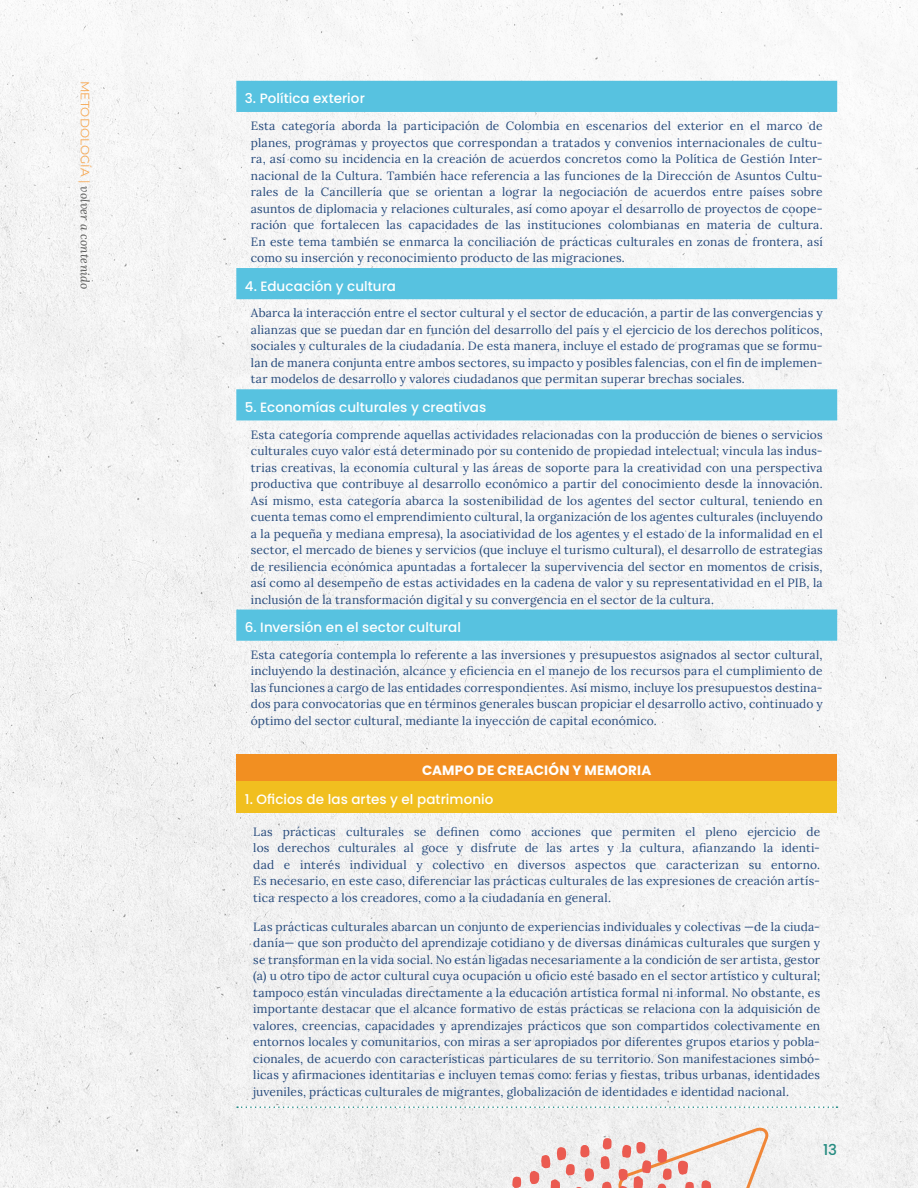
<style>
.page{position:relative;width:918px;height:1188px;background:#fff}
.page>*{position:absolute;margin:0;border:0;box-sizing:border-box;transform-origin:0 0}
.t1{font:500 15px "Poppins";color:#268c81}
.t2{font:500 13.5px "Poppins";letter-spacing:.005em;color:#fff}
.t3{font:700 13.5px "Poppins";letter-spacing:.015em;color:#fff}
.t4{font:12px/16.5px "Lora";letter-spacing:.015em;color:#264a7c;text-align:justify}
.t5{font:italic 12px "Lora";letter-spacing:.02em;color:#575756}
.s1{font-family:"Montserrat";font-style:normal;color:#f6a751}
</style>
<div class="page">
<img style="left:0;top:0;width:918px;height:1188px">
<svg style="left:602px;top:1182px;width:10px;height:6px"></svg>
<svg style="left:600px;top:1156px;width:10px;height:13px"></svg>
<svg style="left:603px;top:1138px;width:9px;height:12px"></svg>
<svg style="left:512px;top:1177px;width:9px;height:11px"></svg>
<svg style="left:529px;top:1144px;width:65px;height:44px"></svg>
<svg style="left:618px;top:1127px;width:155px;height:61px"></svg>
<svg style="left:236px;top:81px;width:601px;height:560px;fill:#f5f5f5"></svg>
<div style="left:236px;top:755px;width:601px;height:26px;background:#f28f21"></div>
<div style="left:236px;top:781px;width:601px;height:31px;background:#f1bf1f"></div>
<svg style="left:237px;top:1106px;width:600px;height:2px"></svg>
<p class="t5" style="left:93px;top:81px;width:210px;rotate:90deg"><span class="s1">METODOLOGÍA |</span> volver a contenido</p>
<p class="t2" style="left:245px;top:91px;width:122px">3. Política exterior</p>
<p class="t4" style="left:251px;top:117px;width:573px">Esta categoría aborda la participación de Colombia en escenarios del exterior en el marco de planes, programas y proyectos que correspondan a tratados y convenios internacionales de cultu&shy;ra, así como su incidencia en la creación de acuerdos concretos como la Política de Gestión Inter&shy;nacional de la Cultura. También hace referencia a las funciones de la Dirección de Asuntos Cultu&shy;rales de la Cancillería que se orientan a lograr la negociación de acuerdos entre países sobre asuntos de diplomacia y relaciones culturales, así como apoyar el desarrollo de proyectos de coope&shy;ración que fortalecen las capacidades de las instituciones colombianas en materia de cultura.<br>En este tema también se enmarca la conciliación de prácticas culturales en zonas de frontera, así como su inserción y reconocimiento producto de las migraciones.</p>
<p class="t2" style="left:245px;top:278px;width:153px">4. Educación y cultura</p>
<p class="t4" style="left:251px;top:304px;width:573px">Abarca la interacción entre el sector cultural y el sector de educación, a partir de las convergencias y alianzas que se puedan dar en función del desarrollo del país y el ejercicio de los derechos políticos, sociales y culturales de la ciudadanía. De esta manera, incluye el estado de programas que se formu&shy;lan de manera conjunta entre ambos sectores, su impacto y posibles falencias, con el fin de implemen&shy;tar modelos de desarrollo y valores ciudadanos que permitan superar brechas sociales.</p>
<p class="t2" style="left:245px;top:399px;width:243px">5. Economías culturales y creativas</p>
<p class="t4" style="left:251px;top:425px;width:573px">Esta categoría comprende aquellas actividades relacionadas con la producción de bienes o servicios culturales cuyo valor está determinado por su contenido de propiedad intelectual; vincula las indus&shy;trias creativas, la economía cultural y las áreas de soporte para la creatividad con una perspectiva productiva que contribuye al desarrollo económico a partir del conocimiento desde la innovación.<br>Así mismo, esta categoría abarca la sostenibilidad de los agentes del sector cultural, teniendo en cuenta temas como el emprendimiento cultural, la organización de los agentes culturales (incluyendo a la pequeña y mediana empresa), la asociatividad de los agentes y el estado de la informalidad en el sector, el mercado de bienes y servicios (que incluye el turismo cultural), el desarrollo de estrategias de resiliencia económica apuntadas a fortalecer la supervivencia del sector en momentos de crisis, así como al desempeño de estas actividades en la cadena de valor y su representatividad en el PIB, la inclusión de la transformación digital y su convergencia en el sector de la cultura.</p>
<p class="t2" style="left:245px;top:620px;width:218px">6. Inversión en el sector cultural</p>
<p class="t4" style="left:251px;top:645px;width:573px">Esta categoría contempla lo referente a las inversiones y presupuestos asignados al sector cultural, incluyendo la destinación, alcance y eficiencia en el manejo de los recursos para el cumplimiento de las funciones a cargo de las entidades correspondientes. Así mismo, incluye los presupuestos destina&shy;dos para convocatorias que en términos generales buscan propiciar el desarrollo activo, continuado y óptimo del sector cultural, mediante la inyección de capital económico.</p>
<p class="t3" style="left:422px;top:762px;width:231px">CAMPO DE CREACIÓN Y MEMORIA</p>
<p class="t2" style="left:245px;top:791px;width:250px">1. Oficios de las artes y el patrimonio</p>
<p class="t4" style="left:253px;top:822px;width:568px">Las prácticas culturales se definen como acciones que permiten el pleno ejercicio de los derechos culturales al goce y disfrute de las artes y la cultura, afianzando la identi&shy;dad e interés individual y colectivo en diversos aspectos que caracterizan su entorno.<br>Es necesario, en este caso, diferenciar las prácticas culturales de las expresiones de creación artís&shy;tica respecto a los creadores, como a la ciudadanía en general.</p>
<p class="t4" style="left:253px;top:918px;width:568px">Las prácticas culturales abarcan un conjunto de experiencias individuales y colectivas —de la ciuda&shy;danía— que son producto del aprendizaje cotidiano y de diversas dinámicas culturales que surgen y se transforman en la vida social. No están ligadas necesariamente a la condición de ser artista, gestor (a) u otro tipo de actor cultural cuya ocupación u oficio esté basado en el sector artístico y cultural; tampoco están vinculadas directamente a la educación artística formal ni informal. No obstante, es importante destacar que el alcance formativo de estas prácticas se relaciona con la adquisición de valores, creencias, capacidades y aprendizajes prácticos que son compartidos colectivamente en entornos locales y comunitarios, con miras a ser apropiados por diferentes grupos etarios y pobla&shy;cionales, de acuerdo con características particulares de su territorio. Son manifestaciones simbó&shy;licas y afirmaciones identitarias e incluyen temas como: ferias y fiestas, tribus urbanas, identidades juveniles, prácticas culturales de migrantes, globalización de identidades e identidad nacional.</p>
<p class="t1" style="left:823px;top:1142px;width:16px">13</p>
</div>
